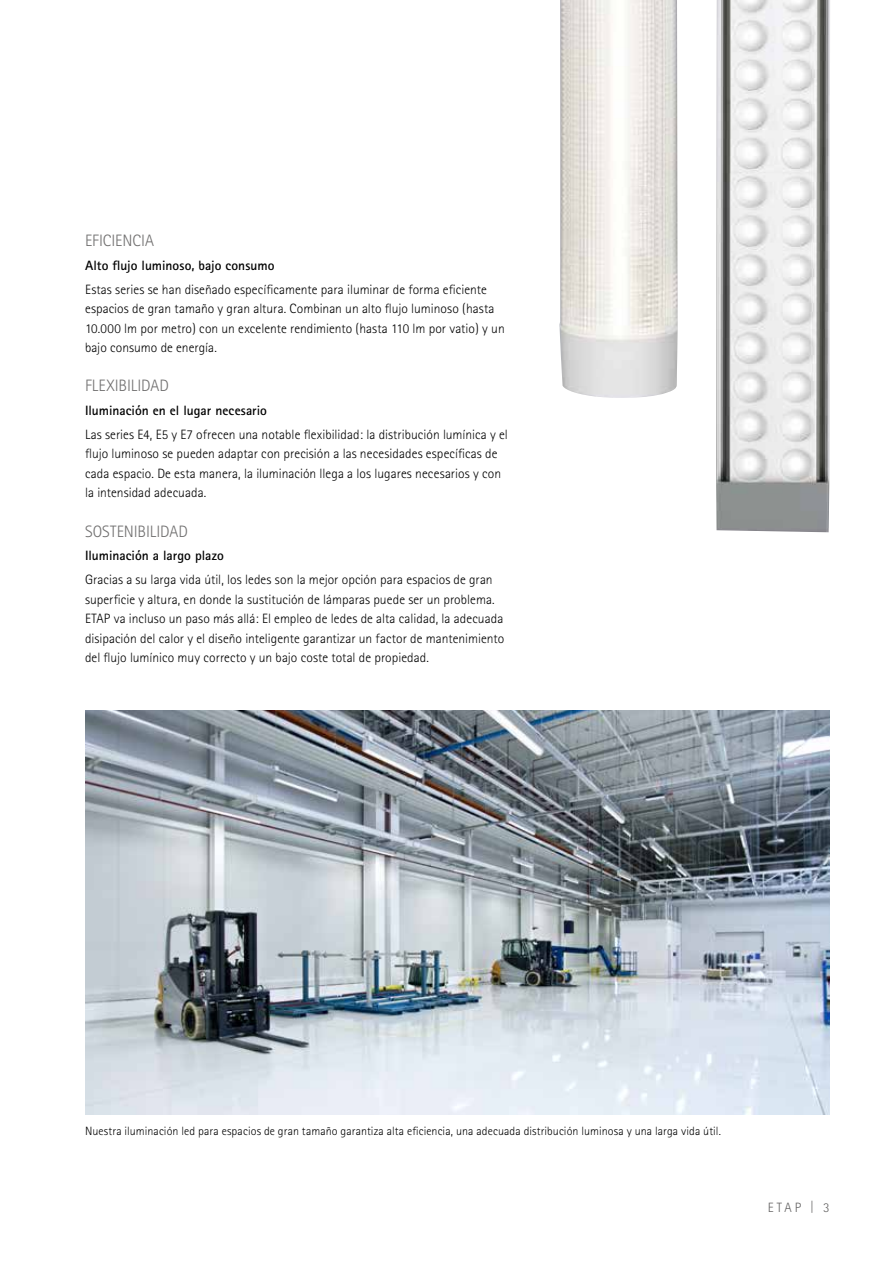
<style>
.page{position:relative;width:893px;height:1263px;background:#fff}
.page>*{position:absolute;margin:0;border:0;box-sizing:border-box;transform-origin:0 0}
.t1{font:300 16.5px "Rotis Sans Serif";letter-spacing:-.005em;color:#706f6f}
.t2{font:300 13.5px/19.5px "Rotis Sans Serif";letter-spacing:.005em;color:#000}
.t3{font:700 13.5px "Rotis Sans Serif";color:#000}
.t4{font:300 13.5px "Rotis Sans Serif";color:#646363}
.t5{font:300 12px "Rotis Sans Serif";letter-spacing:.01em;color:#000}
</style>
<div class="page">
<img style="left:559px;top:0;width:119px;height:398px">
<img style="left:716px;top:0;width:114px;height:532px">
<img style="left:85px;top:710px;width:744px;height:404px">
<p class="t1" style="left:85px;top:231px;width:70px">EFICIENCIA</p>
<p class="t3" style="left:85px;top:257px;width:191px">Alto flujo luminoso, bajo consumo</p>
<p class="t2" style="left:85px;top:280px;width:421px">Estas series se han diseñado específicamente para iluminar de forma eficiente espacios de gran tamaño y gran altura. Combinan un alto flujo luminoso (hasta 10.000 lm por metro) con un excelente rendimiento (hasta 110 lm por vatio) y un bajo consumo de energía.</p>
<p class="t1" style="left:85px;top:376px;width:85px">FLEXIBILIDAD</p>
<p class="t3" style="left:85px;top:402px;width:183px">Iluminación en el lugar necesario</p>
<p class="t2" style="left:85px;top:425px;width:424px">Las series E4, E5 y E7 ofrecen una notable flexibilidad: la distribución lumínica y el flujo luminoso se pueden adaptar con precisión a las necesidades específicas de cada espacio. De esta manera, la iluminación llega a los lugares necesarios y con la intensidad adecuada.</p>
<p class="t1" style="left:85px;top:521px;width:104px">SOSTENIBILIDAD</p>
<p class="t3" style="left:85px;top:547px;width:140px">Iluminación a largo plazo</p>
<p class="t2" style="left:85px;top:570px;width:421px">Gracias a su larga vida útil, los ledes son la mejor opción para espacios de gran superficie y altura, en donde la sustitución de lámparas puede ser un problema.<br>ETAP va incluso un paso más allá: El empleo de ledes de alta calidad, la adecuada disipación del calor y el diseño inteligente garantizar un factor de mantenimiento del flujo lumínico muy correcto y un bajo coste total de propiedad.</p>
<p class="t5" style="left:85px;top:1124px;width:637px">Nuestra iluminación led para espacios de gran tamaño garantiza alta eficiencia, una adecuada distribución luminosa y una larga vida útil.</p>
<p class="t4" style="left:768px;top:1199px;width:63px">ETAP | 3</p>
</div>
